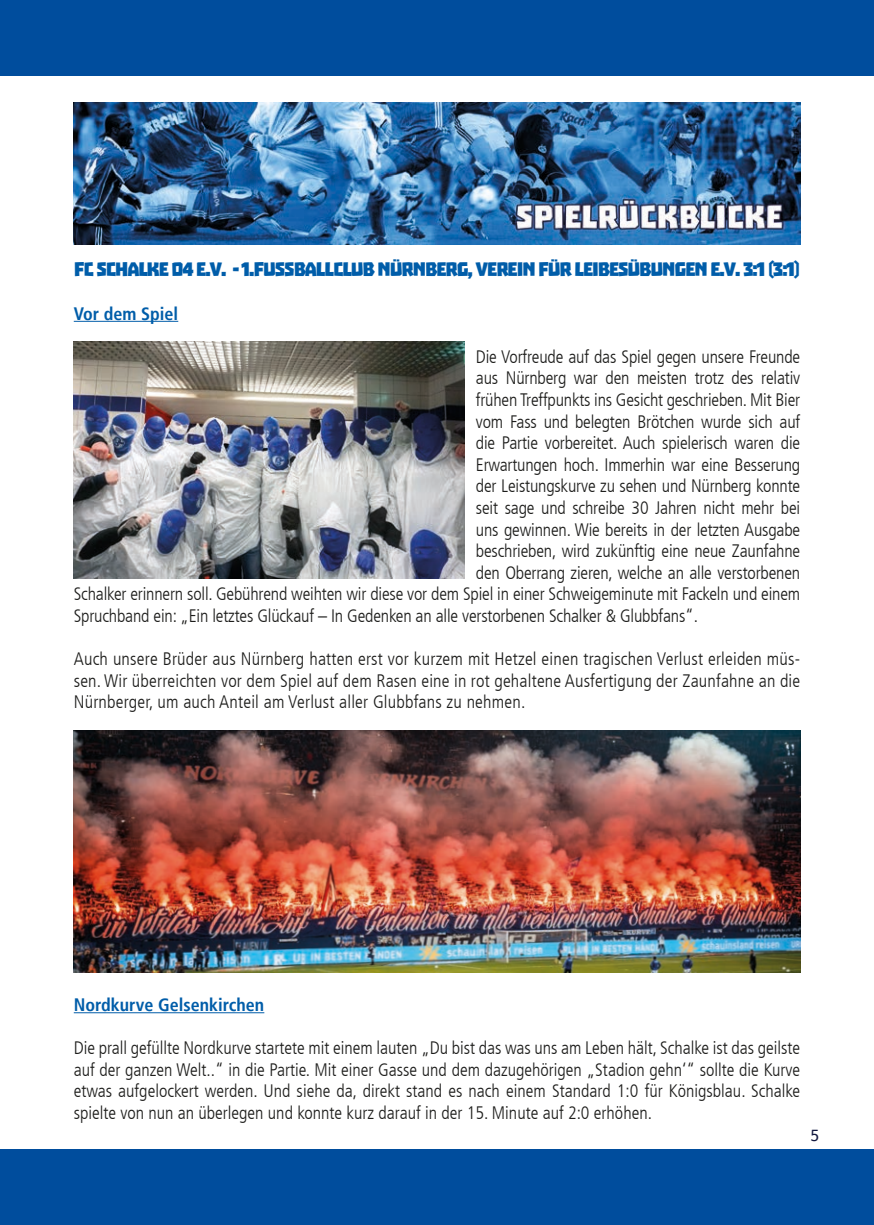
<style>
.page{position:relative;width:874px;height:1225px;background:#fff}
.page>*{position:absolute;margin:0;border:0;box-sizing:border-box;transform-origin:0 0}
._01_Fliestext{font:22px "Troika";letter-spacing:-.05em;color:#005da9}
._01_Fliestext-2{font:300 condensed 18px/21.6px "Frutiger LT";letter-spacing:-.01em;color:#1d1d1b;text-align:justify}
._03_Subheadline_Rubriken{font:700 condensed 18px "Frutiger LT";color:#005da9}
.t1{font:16px "Steinem";color:#131940}
</style>
<div class="page">
<hr style="left:74px;top:321px;width:104px;height:1px;background:#005da9">
<hr style="left:74px;top:1012px;width:190px;height:1px;background:#005da9">
<img style="left:74px;top:102px;width:725px;height:142px">
<img style="left:74px;top:730px;width:725px;height:242px">
<img style="left:74px;top:341px;width:390px;height:238px">
<div style="left:0;top:1149px;width:17px;height:76px;background:#004d9d"></div>
<div style="left:17px;top:0;width:856px;height:75px;background:#004d9d"></div>
<div style="left:17px;top:1149px;width:856px;height:75px;background:#004d9d"></div>
<div style="left:0;top:0;width:17px;height:75px;background:#004d9d"></div>
<p class="_01_Fliestext" style="left:74px;top:257px;width:727px">FC SCHALKE 04 E.V. - 1.FUSSBALLCLUB NÜRNBERG, VEREIN FÜR LEIBESÜBUNGEN E.V. 3:1 (3:1)</p>
<p class="_03_Subheadline_Rubriken" style="left:74px;top:302px;width:106px">Vor dem Spiel</p>
<p class="_01_Fliestext-2" style="left:475px;top:346px;width:325px">Die Vorfreude auf das Spiel gegen unsere Freunde</p>
<p class="_01_Fliestext-2" style="left:475px;top:367px;width:325px">aus Nürnberg war den meisten trotz des relativ</p>
<p class="_01_Fliestext-2" style="left:475px;top:389px;width:325px">frühen Treffpunkts ins Gesicht geschrieben. Mit Bier</p>
<p class="_01_Fliestext-2" style="left:475px;top:411px;width:325px">vom Fass und belegten Brötchen wurde sich auf</p>
<p class="_01_Fliestext-2" style="left:475px;top:432px;width:325px">die Partie vorbereitet. Auch spielerisch waren die</p>
<p class="_01_Fliestext-2" style="left:475px;top:454px;width:325px">Erwartungen hoch. Immerhin war eine Besserung</p>
<p class="_01_Fliestext-2" style="left:475px;top:475px;width:325px">der Leistungskurve zu sehen und Nürnberg konnte</p>
<p class="_01_Fliestext-2" style="left:475px;top:497px;width:325px">seit sage und schreibe 30 Jahren nicht mehr bei</p>
<p class="_01_Fliestext-2" style="left:475px;top:519px;width:325px">uns gewinnen. Wie bereits in der letzten Ausgabe</p>
<p class="_01_Fliestext-2" style="left:475px;top:540px;width:325px">beschrieben, wird zukünftig eine neue Zaunfahne</p>
<p class="_01_Fliestext-2" style="left:475px;top:562px;width:325px">den Oberrang zieren, welche an alle verstorbenen</p>
<p class="_01_Fliestext-2" style="left:74px;top:583px;width:727px">Schalker erinnern soll. Gebührend weihten wir diese vor dem Spiel in einer Schweigeminute mit Fackeln und einem</p>
<p class="_01_Fliestext-2" style="left:74px;top:605px;width:625px">Spruchband ein: „Ein letztes Glückauf – In Gedenken an alle verstorbenen Schalker &amp; Glubbfans“.</p>
<p class="_01_Fliestext-2" style="left:74px;top:648px;width:727px">Auch unsere Brüder aus Nürnberg hatten erst vor kurzem mit Hetzel einen tragischen Verlust erleiden müs&shy;sen. Wir überreichten vor dem Spiel auf dem Rasen eine in rot gehaltene Ausfertigung der Zaunfahne an die Nürnberger, um auch Anteil am Verlust aller Glubbfans zu nehmen.</p>
<p class="_03_Subheadline_Rubriken" style="left:74px;top:994px;width:192px">Nordkurve Gelsenkirchen</p>
<p class="_01_Fliestext-2" style="left:74px;top:1037px;width:727px">Die prall gefüllte Nordkurve startete mit einem lauten „Du bist das was uns am Leben hält, Schalke ist das geilste auf der ganzen Welt..“ in die Partie. Mit einer Gasse und dem dazugehörigen „Stadion gehn‘“ sollte die Kurve etwas aufgelockert werden. Und siehe da, direkt stand es nach einem Standard 1:0 für Königsblau. Schalke spielte von nun an überlegen und konnte kurz darauf in der 15. Minute auf 2:0 erhöhen.</p>
<p class="t1" style="left:810px;top:1126px;width:10px">5</p>
</div>
